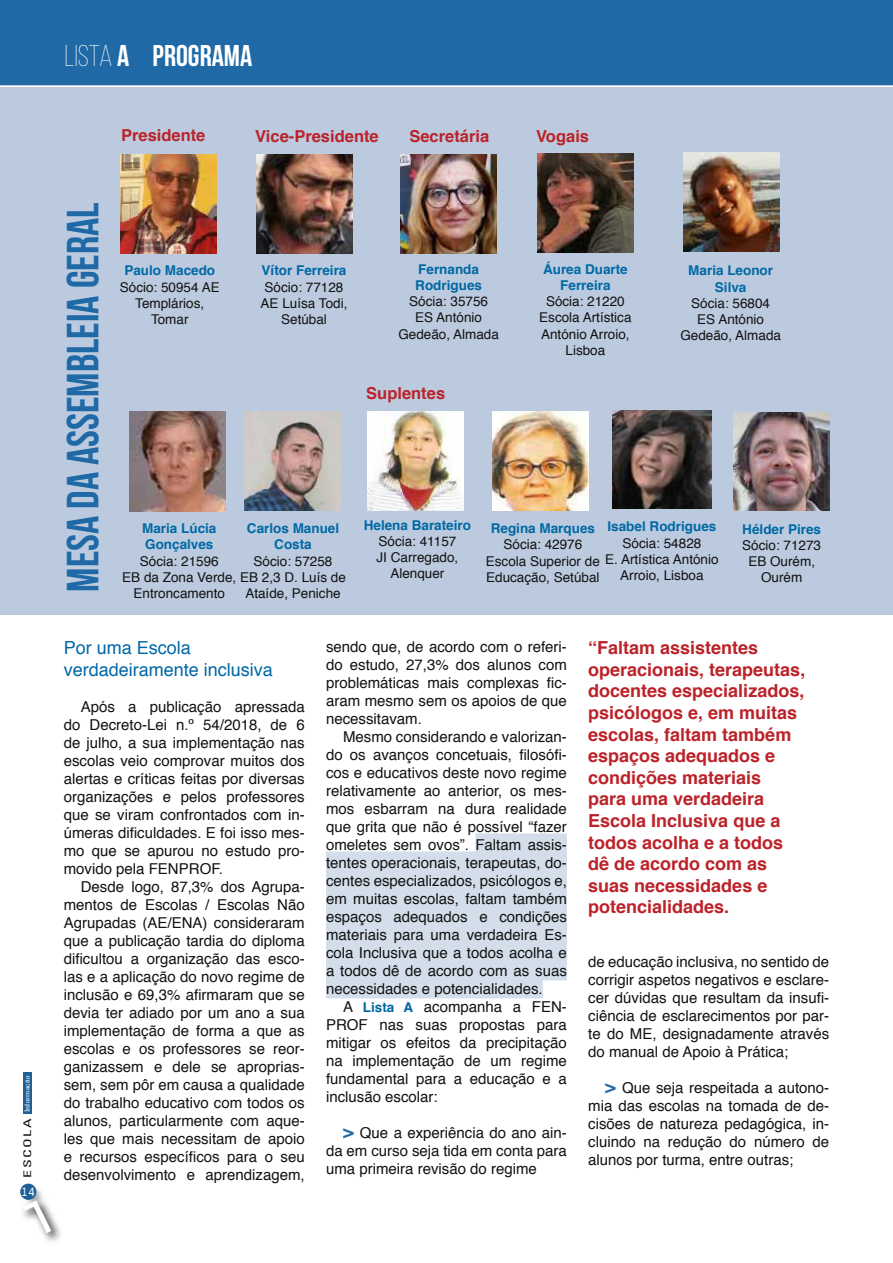
<style>
.page{position:relative;width:893px;height:1263px;background:#fff}
.page>*{position:absolute;margin:0;border:0;box-sizing:border-box;transform-origin:0 0}
.t1{font:700 45px "Bebas Neue";color:#1f69a6}
.t2{font:700 30px "Bebas Neue";color:#fff}
.t3{font:700 18px/21.6px "Helvetica";color:#bc2229}
.t4{font:18px/21.6px "Helvetica";color:#0068a5}
.t5{font:700 16.5px "Helvetica";color:#bc2229}
.t6{font:15px/18px "Helvetica";color:#121212;text-align:justify}
.t7{font:13.5px/16.2px "Helvetica";color:#121212;text-align:center}
.t8{font:700 13.5px/16.2px "Helvetica";color:#0068a5;text-align:center}
.t9{font:12px "Andale Mono";color:#fff}
.t10{font:condensed 10.5px "Univers";letter-spacing:.1em;color:#121212;scale:1.5 1}
.t11{font:6.75px "Civic";letter-spacing:.01em;color:#fff;scale:1.33 1}
.s1{font-weight:300}
.s2{font-weight:700;font-size:13.5px;color:#0068a5}
.s3{font-weight:700;font-size:18px;color:#1f69a6}
</style>
<div class="page">
<div style="left:23px;top:1073px;width:9px;height:42px;background:#1d6198"></div>
<svg style="left:20px;top:1186px;width:40px;height:56px"></svg>
<svg style="left:23px;top:1189px;width:28px;height:44px"></svg>
<div style="left:20px;top:1183px;width:16px;height:17px;background:#1d6198;border-radius:50%"></div>
<div style="left:0;top:1px;width:893px;height:85px;background:#1f69a6"></div>
<div style="left:475px;top:833px;width:92px;height:21px;background:#d3deea"></div>
<div style="left:326px;top:851px;width:241px;height:21px;background:#d3deea"></div>
<div style="left:326px;top:869px;width:241px;height:21px;background:#d3deea"></div>
<div style="left:326px;top:887px;width:241px;height:21px;background:#d3deea"></div>
<div style="left:326px;top:905px;width:241px;height:21px;background:#d3deea"></div>
<div style="left:326px;top:923px;width:241px;height:21px;background:#d3deea"></div>
<div style="left:326px;top:941px;width:241px;height:21px;background:#d3deea"></div>
<div style="left:326px;top:959px;width:241px;height:21px;background:#d3deea"></div>
<div style="left:326px;top:977px;width:217px;height:21px;background:#d3deea"></div>
<div style="left:0;top:86px;width:893px;height:529px;background:#bbcade"></div>
<img style="left:121px;top:154px;width:96px;height:100px">
<img style="left:257px;top:154px;width:96px;height:100px">
<img style="left:537px;top:154px;width:96px;height:98px">
<img style="left:401px;top:155px;width:96px;height:99px">
<img style="left:683px;top:153px;width:96px;height:98px">
<img style="left:129px;top:412px;width:96px;height:99px">
<img style="left:245px;top:412px;width:96px;height:98px">
<img style="left:367px;top:412px;width:96px;height:98px">
<img style="left:492px;top:412px;width:96px;height:98px">
<img style="left:612px;top:410px;width:99px;height:99px">
<img style="left:733px;top:412px;width:96px;height:99px">
<p class="t11" style="left:23px;top:1112px;width:29px;rotate:-90deg">Informação</p>
<p class="t10" style="left:21px;top:1178px;width:41px;rotate:-90deg">ESCOLA</p>
<p class="t9" style="left:21px;top:1184px;width:16px">14</p>
<h2 class="t2" style="left:65px;top:39px;width:189px"><span class="s1">LISTA</span> A PROGRAMA</h2>
<p class="t5" style="left:121px;top:122px;width:86px">Presidente</p>
<p class="t5" style="left:255px;top:123px;width:125px">Vice-Presidente</p>
<p class="t5" style="left:409px;top:123px;width:81px">Secretária</p>
<p class="t5" style="left:536px;top:122px;width:54px">Vogais</p>
<h1 class="t1" style="left:58px;top:592px;width:391px;rotate:-90deg">mesa da assembleia geral</h1>
<p class="t8" style="left:124px;top:263px;width:92px">Paulo Macedo</p>
<p class="t7" style="left:120px;top:279px;width:101px">Sócio: 50954 AE<br>Templários,<br>Tomar</p>
<p class="t8" style="left:262px;top:263px;width:86px">Vítor Ferreira</p>
<p class="t7" style="left:261px;top:279px;width:88px">Sócio: 77128<br>AE Luísa Todi,<br>Setúbal</p>
<p class="t8" style="left:415px;top:261px;width:68px;text-align:left">Fernanda<br>Rodrigues</p>
<p class="t7" style="left:398px;top:294px;width:102px">Sócia: 35756<br>ES António<br>Gedeão, Almada</p>
<p class="t5" style="left:366px;top:379px;width:80px">Suplentes</p>
<p class="t8" style="left:543px;top:261px;width:86px">Áurea Duarte<br>Ferreira</p>
<p class="t7" style="left:539px;top:294px;width:94px">Sócia: 21220<br>Escola Artística<br>António Arroio,<br>Lisboa</p>
<p class="t8" style="left:688px;top:263px;width:86px">Maria Leonor<br>Silva</p>
<p class="t7" style="left:680px;top:295px;width:102px">Sócia: 56804<br>ES António<br>Gedeão, Almada</p>
<p class="t8" style="left:142px;top:520px;width:76px;text-align:left">Maria Lúcia<br>Gonçalves</p>
<p class="t7" style="left:140px;top:553px;width:80px">Sócia: 21596</p>
<p class="t7" style="left:122px;top:569px;width:225px">EB da Zona Verde, EB 2,3 D. Luís de</p>
<p class="t7" style="left:134px;top:585px;width:93px">Entroncamento</p>
<p class="t8" style="left:247px;top:520px;width:94px">Carlos Manuel<br>Costa</p>
<p class="t7" style="left:254px;top:553px;width:80px">Sócio: 57258</p>
<p class="t7" style="left:245px;top:585px;width:97px">Ataíde, Peniche</p>
<p class="t8" style="left:364px;top:517px;width:109px">Helena Barateiro</p>
<p class="t7" style="left:377px;top:533px;width:83px">Sócia: 41157<br>JI Carregado,<br>Alenquer</p>
<p class="t8" style="left:608px;top:519px;width:110px">Isabel Rodrigues</p>
<p class="t7" style="left:605px;top:535px;width:115px">Sócia: 54828<br>E. Artística António<br>Arroio, Lisboa</p>
<p class="t8" style="left:491px;top:520px;width:106px">Regina Marques</p>
<p class="t7" style="left:486px;top:537px;width:116px">Sócia: 42976<br>Escola Superior de</p>
<p class="t7" style="left:486px;top:569px;width:115px">Educação, Setúbal</p>
<p class="t8" style="left:742px;top:521px;width:80px">Hélder Pires</p>
<p class="t7" style="left:742px;top:537px;width:80px">Sócio: 71273<br>EB Ourém,<br>Ourém</p>
<p class="t4" style="left:64px;top:637px;width:211px">Por uma Escola verdadeiramente inclusiva</p>
<p class="t6" style="left:64px;top:698px;width:242px;text-indent:17px">Após a publicação apressada do Decreto-Lei n.º 54/2018, de 6 de julho, a sua implementação nas escolas veio comprovar muitos dos alertas e críticas feitas por diversas organizações e pelos professores que se viram confrontados com in&shy;úmeras dificuldades. E foi isso mes&shy;mo que se apurou no estudo pro&shy;movido pela FENPROF.</p>
<p class="t6" style="left:64px;top:878px;width:242px;text-indent:17px">Desde logo, 87,3% dos Agrupa&shy;mentos de Escolas / Escolas Não Agrupadas (AE/ENA) consideraram que a publicação tardia do diploma dificultou a organização das esco&shy;las e a aplicação do novo regime de inclusão e 69,3% afirmaram que se devia ter adiado por um ano a sua implementação de forma a que as escolas e os professores se reor&shy;ganizassem e dele se aproprias&shy;sem, sem pôr em causa a qualidade do trabalho educativo com todos os alunos, particularmente com aque&shy;les que mais necessitam de apoio e recursos específicos para o seu desenvolvimento e aprendizagem,</p>
<p class="t6" style="left:326px;top:638px;width:242px">sendo que, de acordo com o referi&shy;do estudo, 27,3% dos alunos com problemáticas mais complexas fic&shy;aram mesmo sem os apoios de que necessitavam.</p>
<p class="t6" style="left:326px;top:728px;width:242px;text-indent:17px">Mesmo considerando e valorizan&shy;do os avanços concetuais, filosófi&shy;cos e educativos deste novo regime relativamente ao anterior, os mes&shy;mos esbarram na dura realidade que grita que não é possível “fazer omeletes sem ovos”. Faltam assis&shy;tentes operacionais, terapeutas, do&shy;centes especializados, psicólogos e, em muitas escolas, faltam também espaços adequados e condições materiais para uma verdadeira Es&shy;cola Inclusiva que a todos acolha e a todos dê de acordo com as suas necessidades e potencialidades.</p>
<p class="t6" style="left:326px;top:998px;width:242px;text-indent:17px">A <span class="s2">Lista A</span> acompanha a FEN-PROF nas suas propostas para mitigar os efeitos da precipitação na implementação de um regime fundamental para a educação e a inclusão escolar:</p>
<p class="t6" style="left:326px;top:1124px;width:242px;text-indent:17px"><span class="s3">&gt;</span> Que a experiência do ano ain&shy;da em curso seja tida em conta para uma primeira revisão do regime</p>
<p class="t3" style="left:588px;top:637px;width:219px">“Faltam assistentes operacionais, terapeutas, docentes especializados, psicólogos e, em muitas escolas, faltam também espaços adequados e condições materiais<br>para uma verdadeira<br>Escola Inclusiva que a todos acolha e a todos dê de acordo com as suas necessidades e potencialidades.</p>
<p class="t6" style="left:588px;top:953px;width:242px">de educação inclusiva, no sentido de corrigir aspetos negativos e esclare&shy;cer dúvidas que resultam da insufi&shy;ciência de esclarecimentos por par&shy;te do ME, designadamente através do manual de Apoio à Prática;</p>
<p class="t6" style="left:588px;top:1079px;width:242px;text-indent:17px"><span class="s3">&gt;</span> Que seja respeitada a autono&shy;mia das escolas na tomada de de&shy;cisões de natureza pedagógica, in&shy;cluindo na redução do número de alunos por turma, entre outras;</p>
</div>
